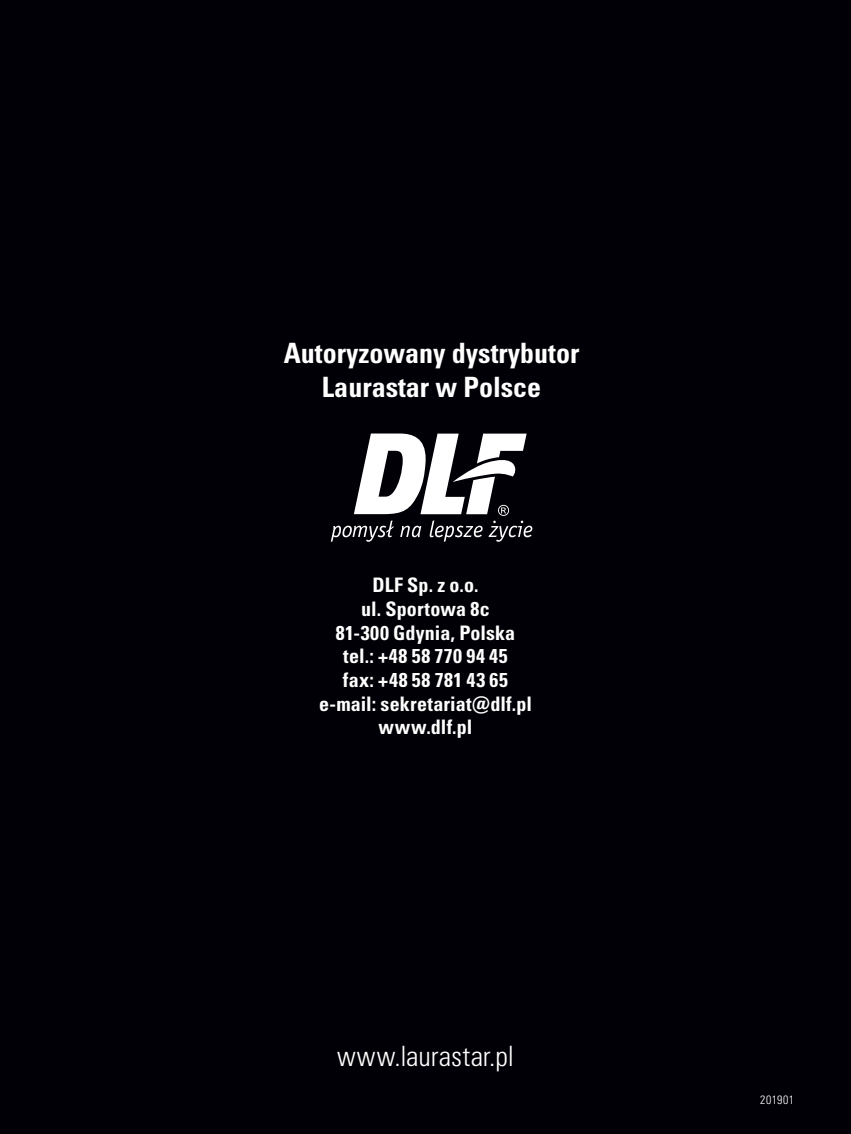
<style>
.page{position:relative;width:851px;height:1134px;background:#fff}
.page>*{position:absolute;margin:0;border:0;box-sizing:border-box;transform-origin:0 0}
.t1{font:28px "Univers LTCYR 67 Bold Cond";color:#fff}
.t2{font:28px "Univers LTCYR 47 Light Cond";color:#fff}
.tekst-normal{font:20px "Univers LTCYR 67 Bold Cond";letter-spacing:.015em;color:#fff}
.txt_small{font:12px "Univers LTCYR 47 Light Cond";letter-spacing:.03em;color:#fff}
</style>
<div class="page">
<div style="left:0;top:0;width:850px;height:1134px;background:#000006"></div>
<svg style="left:331px;top:433px;width:201px;height:109px"></svg>
<p class="t1" style="left:284px;top:336px;width:297px">Autoryzowany dystrybutor</p>
<p class="t1" style="left:322px;top:370px;width:221px">Laurastar w Polsce</p>
<p class="tekst-normal" style="left:372px;top:573px;width:108px">DLF Sp. z o.o.</p>
<p class="tekst-normal" style="left:361px;top:597px;width:130px">ul. Sportowa 8c</p>
<p class="tekst-normal" style="left:335px;top:620px;width:181px">81-300 Gdynia, Polska</p>
<p class="tekst-normal" style="left:343px;top:644px;width:166px">tel.: +48 58 770 94 45</p>
<p class="tekst-normal" style="left:343px;top:668px;width:166px">fax: +48 58 781 43 65</p>
<p class="tekst-normal" style="left:319px;top:691px;width:214px">e-mail: sekretariat@dlf.pl</p>
<p class="tekst-normal" style="left:378px;top:715px;width:95px">www.dlf.pl</p>
<p class="t2" style="left:337px;top:1037px;width:178px">www.laurastar.pl</p>
<p class="txt_small" style="left:760px;top:1092px;width:36px">201901</p>
</div>
